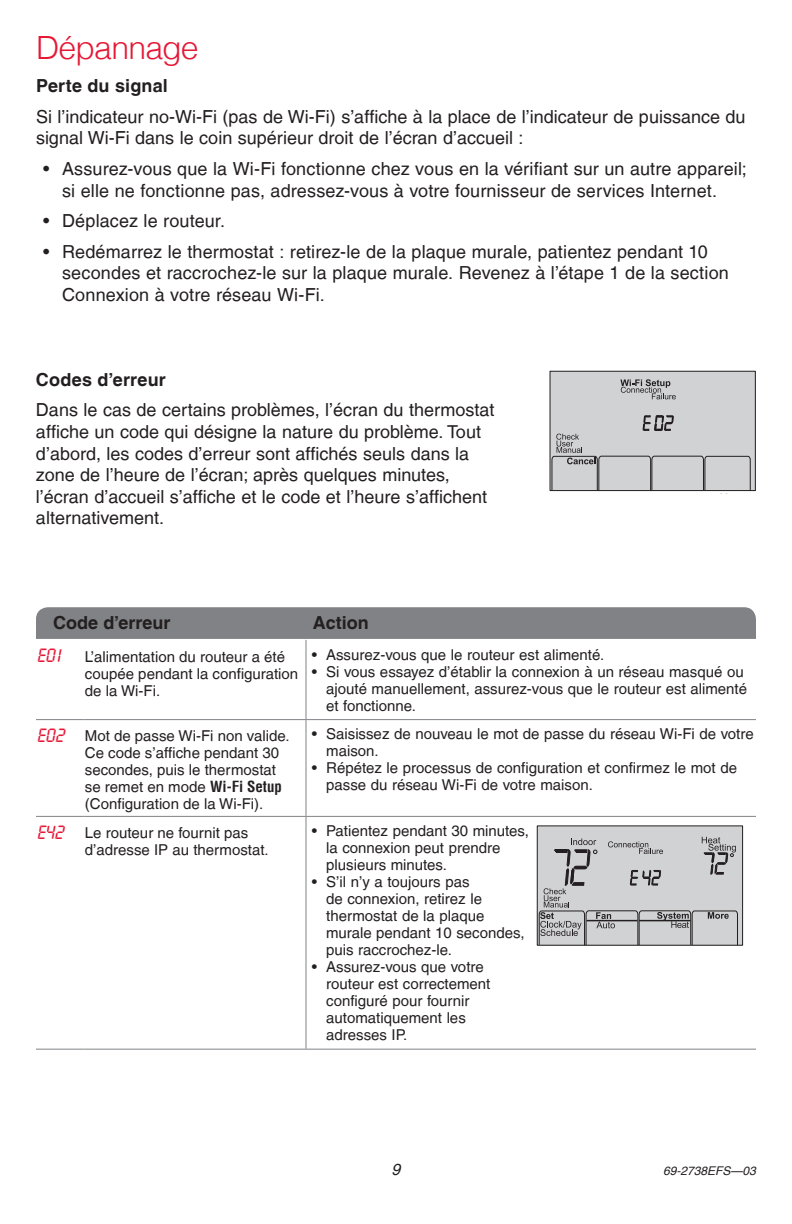
<style>
.page{position:relative;width:792px;height:1224px;background:#fff}
.page>*{position:absolute;margin:0;border:0;box-sizing:border-box;transform-origin:0 0}
.t1{font:300 32px "Helvetica LT";letter-spacing:-.025em;color:#e51836}
.t2{font:18px/21.6px "Helvetica LT";color:#231f20}
.t3{font:700 18px "Helvetica LT";letter-spacing:.005em;color:#231f20}
.t4{font:italic 16px "Helvetica LT";color:#231f20}
.t5{font:15px/17px "Helvetica LT";color:#231f20}
.t6{font:italic 12px "Helvetica LT";color:#231f20}
.s1{font-family:"LCD Hwell";font-size:20px;color:#e51836}
.s2{font-weight:700;font-stretch:condensed}
</style>
<div class="page">
<div style="left:550px;top:371px;width:205px;height:120px;background:#d1d2d4"></div>
<div style="left:550px;top:371px;width:206px;height:120px;border:1px solid #231f20"></div>
<svg style="left:620px;top:379px;width:56px;height:20px"></svg>
<svg style="left:551px;top:407px;width:200px;height:85px"></svg>
<hr style="left:36px;top:719px;width:48px;height:1px;background:#808285">
<hr style="left:36px;top:816px;width:48px;height:1px;background:#808285">
<hr style="left:36px;top:1049px;width:48px;height:1px;background:#808285">
<hr style="left:306px;top:640px;width:1px;height:79px;background:#808285">
<hr style="left:84px;top:719px;width:222px;height:1px;background:#808285">
<hr style="left:306px;top:719px;width:225px;height:1px;background:#808285">
<hr style="left:306px;top:720px;width:1px;height:96px;background:#808285">
<hr style="left:531px;top:719px;width:225px;height:1px;background:#808285">
<hr style="left:84px;top:816px;width:222px;height:1px;background:#808285">
<hr style="left:306px;top:816px;width:225px;height:1px;background:#808285">
<hr style="left:306px;top:817px;width:1px;height:232px;background:#808285">
<hr style="left:531px;top:816px;width:225px;height:1px;background:#808285">
<hr style="left:84px;top:1049px;width:222px;height:1px;background:#808285">
<hr style="left:306px;top:1049px;width:225px;height:1px;background:#808285">
<hr style="left:531px;top:1049px;width:225px;height:1px;background:#808285">
<div style="left:36px;top:607px;width:720px;height:32px;background:#808285"></div>
<div style="left:537px;top:826px;width:206px;height:119px;background:#d1d2d4"></div>
<div style="left:537px;top:825px;width:206px;height:121px;border:1px solid #231f20"></div>
<svg style="left:538px;top:837px;width:200px;height:109px"></svg>
<h1 class="t1" style="left:36px;top:28px;width:164px">Dépannage</h1>
<p class="t3" style="left:36px;top:75px;width:133px">Perte du signal</p>
<p class="t2" style="left:36px;top:106px;width:711px">Si l’indicateur no-Wi-Fi (pas de Wi-Fi) s’affiche à la place de l’indicateur de puissance du signal Wi-Fi dans le coin supérieur droit de l’écran d’accueil :</p>
<p class="t2" style="left:62px;top:158px;width:686px;text-indent:-19px">• Assurez-vous que la Wi-Fi fonctionne chez vous en la vérifiant sur un autre appareil; si elle ne fonctionne pas, adressez-vous à votre fournisseur de services Internet.</p>
<p class="t2" style="left:43px;top:210px;width:183px">• Déplacez le routeur.</p>
<p class="t2" style="left:62px;top:241px;width:668px;text-indent:-19px">• Redémarrez le thermostat : retirez-le de la plaque murale, patientez pendant 10 secondes et raccrochez-le sur la plaque murale. Revenez à l’étape 1 de la section<br>Connexion à votre réseau Wi-Fi.</p>
<p class="t3" style="left:36px;top:369px;width:131px">Codes d’erreur</p>
<p class="t2" style="left:36px;top:399px;width:460px">Dans le cas de certains problèmes, l’écran du thermostat affiche un code qui désigne la nature du problème. Tout d’abord, les codes d’erreur sont affichés seuls dans la zone de l’heure de l’écran; après quelques minutes, l’écran d’accueil s’affiche et le code et l’heure s’affichent alternativement.</p>
<p class="t3" style="left:53px;top:612px;width:119px">Code d’erreur</p>
<p class="t3" style="left:313px;top:612px;width:57px">Action</p>
<p class="t5" style="left:85px;top:648px;width:215px;text-indent:-48px"><span class="s1">E01</span> L’alimentation du routeur a été coupée pendant la configuration de la Wi-Fi.</p>
<p class="t5" style="left:312px;top:646px;width:294px">• Assurez-vous que le routeur est alimenté.</p>
<p class="t5" style="left:326px;top:663px;width:422px;text-indent:-14px">• Si vous essayez d’établir la connexion à un réseau masqué ou ajouté manuellement, assurez-vous que le routeur est alimenté et fonctionne.</p>
<p class="t5" style="left:85px;top:728px;width:206px;text-indent:-48px"><span class="s1">E02</span> Mot de passe Wi-Fi non valide.<br>Ce code s’affiche pendant 30 secondes, puis le thermostat se remet en mode <span class="s2">Wi-Fi Setup </span>(Configuration de la Wi-Fi).</p>
<p class="t5" style="left:326px;top:726px;width:429px;text-indent:-14px">• Saisissez de nouveau le mot de passe du réseau Wi-Fi de votre maison.</p>
<p class="t5" style="left:326px;top:760px;width:412px;text-indent:-14px">• Répétez le processus de configuration et confirmez le mot de passe du réseau Wi-Fi de votre maison.</p>
<p class="t5" style="left:85px;top:824px;width:185px;text-indent:-48px"><span class="s1">E42</span> Le routeur ne fournit pas d’adresse IP au thermostat.</p>
<p class="t5" style="left:326px;top:822px;width:204px;text-indent:-14px">• Patientez pendant 30 minutes, la connexion peut prendre plusieurs minutes.</p>
<p class="t5" style="left:326px;top:873px;width:200px;text-indent:-14px">• S’il n’y a toujours pas<br>de connexion, retirez le thermostat de la plaque murale pendant 10 secondes, puis raccrochez-le.</p>
<p class="t5" style="left:326px;top:958px;width:166px;text-indent:-14px">• Assurez-vous que votre routeur est correctement configuré pour fournir automatiquement les adresses IP.</p>
<p class="t4" style="left:392px;top:1160px;width:10px">9</p>
<p class="t6" style="left:663px;top:1164px;width:94px">69-2738EFS—03</p>
</div>
